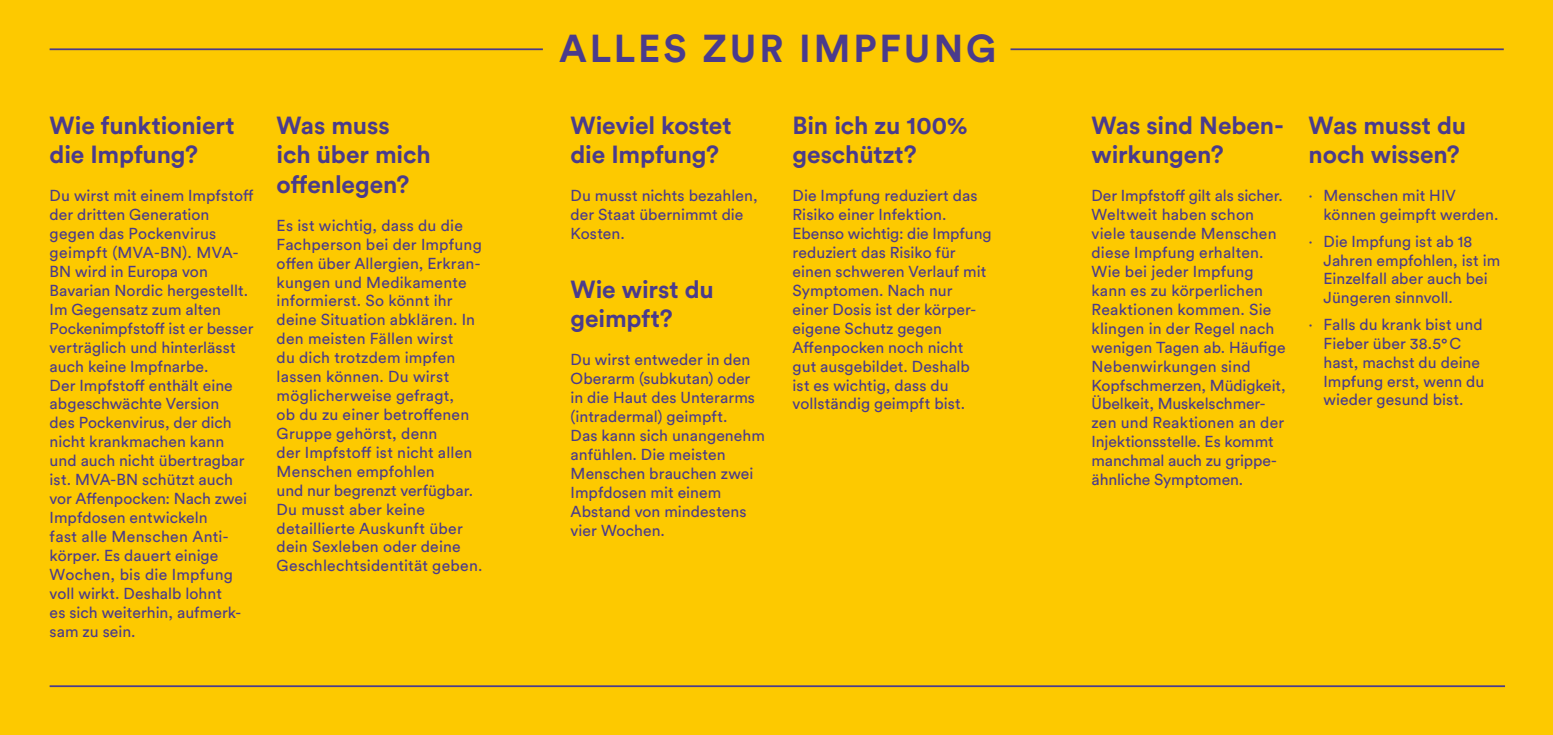
<style>
.page{position:relative;width:1553px;height:735px;background:#fff}
.page>*{position:absolute;margin:0;border:0;box-sizing:border-box;transform-origin:0 0}
.t1{font:700 38.5px "Circular Std";letter-spacing:.075em;color:#4a3b8c}
.t2{font:700 24.5px/29.4px "Circular Std";letter-spacing:-.005em;color:#4a3b8c}
.t3{font:15.75px/18.9px "Circular Std";letter-spacing:.005em;color:#4a3b8c}
</style>
<div class="page">
<div style="left:0;top:0;width:1553px;height:734px;background:#fdc900"></div>
<hr style="left:50px;top:48px;width:493px;height:2px;background:#4a3b8c">
<hr style="left:1010px;top:48px;width:493px;height:2px;background:#4a3b8c">
<hr style="left:50px;top:685px;width:1455px;height:1px;background:#4a3b8c">
<h2 class="t2" style="left:50px;top:110px;width:187px">Wie funktioniert die Impfung?</h2>
<p class="t3" style="left:50px;top:186px;width:205px">Du wirst mit einem Impfstoff der dritten Generation gegen das Pockenvirus geimpft (MVA-BN). MVA-<br>BN wird in Europa von<br>Bavarian Nordic hergestellt.<br>Im Gegensatz zum alten<br>Pockenimpfstoff ist er besser verträglich und hinterlässt auch keine Impfnarbe.<br>Der Impfstoff enthält eine abgeschwächte Version<br>des Pockenvirus, der dich nicht krankmachen kann und auch nicht übertragbar ist. MVA-BN schützt auch vor Affenpocken: Nach zwei<br>Impfdosen entwickeln<br>fast alle Menschen Anti&shy;körper. Es dauert einige<br>Wochen, bis die Impfung voll wirkt. Deshalb lohnt<br>es sich weiterhin, aufmerk&shy;sam zu sein.</p>
<h2 class="t2" style="left:277px;top:110px;width:156px">Was muss<br>ich über mich offenlegen?</h2>
<p class="t3" style="left:277px;top:215px;width:207px">Es ist wichtig, dass du die<br>Fachperson bei der Impfung offen über Allergien, Erkran&shy;kungen und Medikamente informierst. So könnt ihr deine Situation abklären. In den meisten Fällen wirst<br>du dich trotzdem impfen lassen können. Du wirst möglicherweise gefragt,<br>ob du zu einer betroffenen<br>Gruppe gehörst, denn<br>der Impfstoff ist nicht allen<br>Menschen empfohlen<br>und nur begrenzt verfügbar.<br>Du musst aber keine detaillierte Auskunft über dein Sexleben oder deine<br>Geschlechtsidentität geben.</p>
<h1 class="t1" style="left:559px;top:24px;width:439px">ALLES ZUR IMPFUNG</h1>
<h2 class="t2" style="left:570px;top:110px;width:163px">Wieviel kostet die Impfung?</h2>
<p class="t3" style="left:570px;top:186px;width:189px">Du musst nichts bezahlen, der Staat übernimmt die<br>Kosten.</p>
<h2 class="t2" style="left:570px;top:274px;width:145px">Wie wirst du geimpft?</h2>
<p class="t3" style="left:570px;top:350px;width:196px">Du wirst entweder in den<br>Oberarm (subkutan) oder in die Haut des Unterarms (intradermal) geimpft.<br>Das kann sich unangenehm anfühlen. Die meisten<br>Menschen brauchen zwei<br>Impfdosen mit einem<br>Abstand von mindestens vier Wochen.</p>
<h2 class="t2" style="left:792px;top:110px;width:177px">Bin ich zu 100% geschützt?</h2>
<p class="t3" style="left:792px;top:186px;width:201px">Die Impfung reduziert das<br>Risiko einer Infektion.<br>Ebenso wichtig: die Impfung reduziert das Risiko für einen schweren Verlauf mit<br>Symptomen. Nach nur einer Dosis ist der körper&shy;eigene Schutz gegen<br>Affenpocken noch nicht<br>gut ausgebildet. Deshalb<br>ist es wichtig, dass du vollständig geimpft bist.</p>
<h2 class="t2" style="left:1091px;top:110px;width:194px">Was sind Neben&shy;wirkungen?</h2>
<p class="t3" style="left:1091px;top:186px;width:196px">Der Impfstoff gilt als sicher.<br>Weltweit haben schon viele tausende Menschen diese Impfung erhalten.<br>Wie bei jeder Impfung kann es zu körperlichen<br>Reaktionen kommen. Sie klingen in der Regel nach wenigen Tagen ab. Häufige<br>Nebenwirkungen sind<br>Kopfschmerzen, Müdigkeit,<br>Übelkeit, Muskelschmer&shy;zen und Reaktionen an der<br>Injektionsstelle. Es kommt manchmal auch zu grippe&shy;ähnliche Symptomen.</p>
<h2 class="t2" style="left:1308px;top:110px;width:159px">Was musst du noch wissen?</h2>
<p class="t3" style="left:1323px;top:186px;width:176px;text-indent:-15px">∙ Menschen mit HIV können geimpft werden.</p>
<p class="t3" style="left:1323px;top:231px;width:178px;text-indent:-15px">∙ Die Impfung ist ab 18<br>Jahren empfohlen, ist im<br>Einzelfall aber auch bei<br>Jüngeren sinnvoll.</p>
<p class="t3" style="left:1323px;top:314px;width:162px;text-indent:-15px">∙ Falls du krank bist und<br>Fieber über 38.5° C hast, machst du deine<br>Impfung erst, wenn du wieder gesund bist.</p>
</div>
